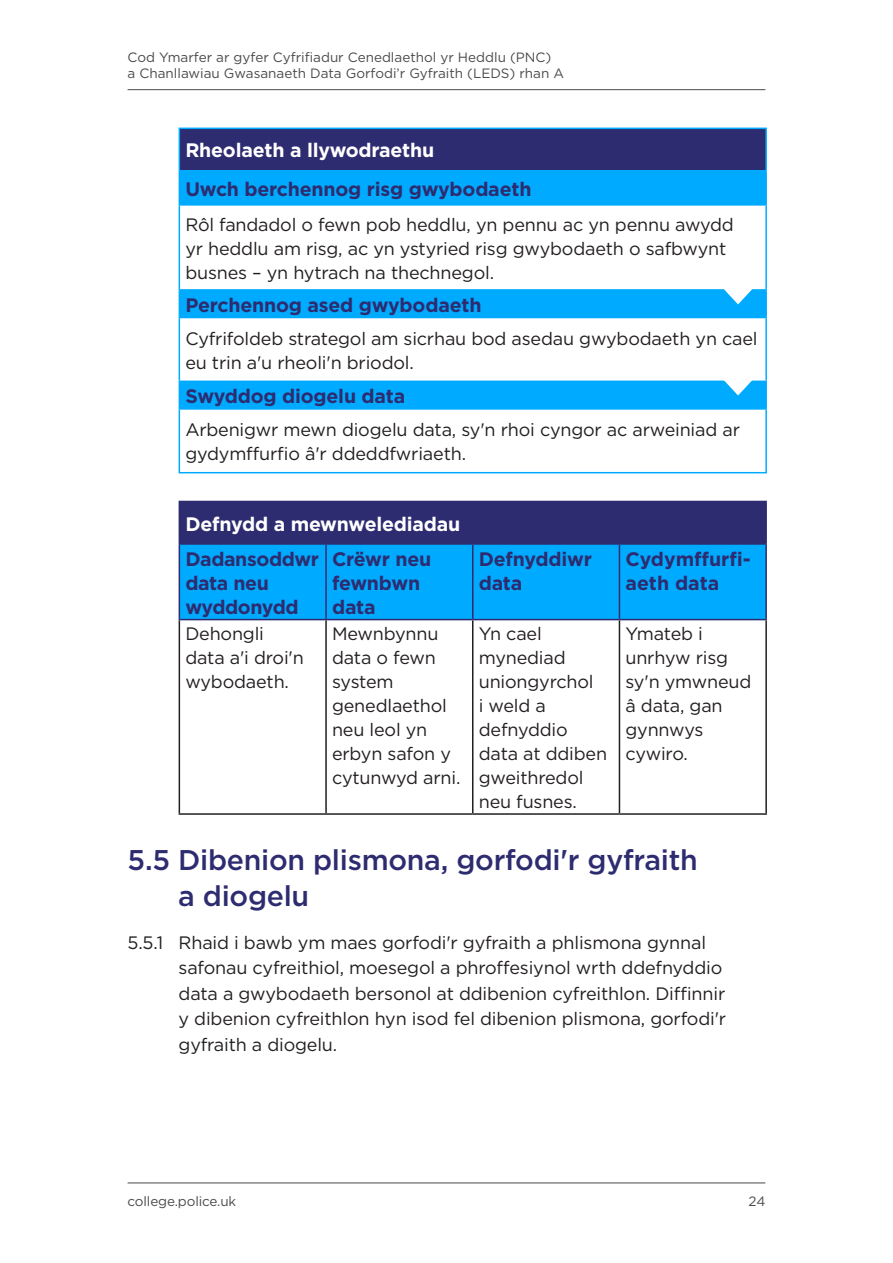
<style>
.page{position:relative;width:893px;height:1263px;background:#fff}
.page>*{position:absolute;margin:0;border:0;box-sizing:border-box;transform-origin:0 0}
.Subhead_1{font:500 28.5px/36px "Gotham";letter-spacing:-.01em;color:#2e2c70}
.Table_Heading{font:700 19.5px/24px "Gotham";letter-spacing:-.01em;color:#2e2c70}
.Table_Heading-2{font:700 19.5px "Gotham";letter-spacing:-.01em;color:#fff}
.Table_body_text{font:18px/24px "Gotham";letter-spacing:-.01em;color:#231f20}
.Body_text{font:18px/25.5px "Gotham";letter-spacing:-.01em;color:#231f20}
.t1{font:13.5px/16.2px "Gotham";color:#4a4a4a}
</style>
<div class="page">
<hr style="left:128px;top:1182px;width:637px;height:1px;background:#4a4a4a">
<hr style="left:128px;top:89px;width:637px;height:1px;background:#4a4a4a">
<div style="left:179px;top:128px;width:587px;height:43px;background:#2e2c70"></div>
<div style="left:179px;top:171px;width:587px;height:34px;background:#0af"></div>
<svg style="left:180px;top:291px;width:585px;height:117px"></svg>
<hr style="left:179px;top:128px;width:588px;height:1px;background:#0af">
<hr style="left:179px;top:129px;width:1px;height:41px;background:#0af">
<hr style="left:765px;top:129px;width:2px;height:41px;background:#0af">
<hr style="left:179px;top:170px;width:588px;height:2px;background:#0af">
<hr style="left:765px;top:172px;width:2px;height:32px;background:#0af">
<hr style="left:179px;top:204px;width:588px;height:2px;background:#0af">
<hr style="left:179px;top:206px;width:1px;height:83px;background:#0af">
<hr style="left:765px;top:206px;width:2px;height:83px;background:#0af">
<hr style="left:179px;top:289px;width:588px;height:2px;background:#0af">
<svg style="left:179px;top:291px;width:1px;height:26px"></svg>
<hr style="left:765px;top:291px;width:2px;height:26px;background:#0af">
<hr style="left:179px;top:317px;width:588px;height:1px;background:#0af">
<hr style="left:179px;top:318px;width:1px;height:63px;background:#0af">
<hr style="left:765px;top:318px;width:2px;height:63px;background:#0af">
<hr style="left:179px;top:381px;width:588px;height:1px;background:#0af">
<svg style="left:179px;top:382px;width:1px;height:26px"></svg>
<hr style="left:765px;top:382px;width:2px;height:26px;background:#0af">
<hr style="left:179px;top:408px;width:588px;height:2px;background:#0af">
<hr style="left:179px;top:410px;width:1px;height:62px;background:#0af">
<hr style="left:765px;top:410px;width:2px;height:62px;background:#0af">
<hr style="left:179px;top:472px;width:588px;height:1px;background:#0af">
<div style="left:179px;top:501px;width:587px;height:43px;background:#2e2c70"></div>
<div style="left:180px;top:545px;width:585px;height:74px;background:#0af"></div>
<hr style="left:179px;top:620px;width:1px;height:193px;background:#231f20">
<hr style="left:325px;top:620px;width:2px;height:193px;background:#231f20">
<hr style="left:472px;top:620px;width:1px;height:193px;background:#231f20">
<hr style="left:619px;top:620px;width:1px;height:193px;background:#231f20">
<hr style="left:765px;top:620px;width:2px;height:193px;background:#231f20">
<hr style="left:179px;top:813px;width:147px;height:2px;background:#231f20">
<hr style="left:326px;top:813px;width:147px;height:2px;background:#231f20">
<hr style="left:473px;top:813px;width:146px;height:2px;background:#231f20">
<hr style="left:619px;top:813px;width:148px;height:2px;background:#231f20">
<hr style="left:765px;top:502px;width:2px;height:41px;background:#2e2c70">
<hr style="left:179px;top:545px;width:1px;height:74px;background:#2e2c70">
<hr style="left:325px;top:545px;width:2px;height:74px;background:#2e2c70">
<hr style="left:472px;top:545px;width:1px;height:74px;background:#2e2c70">
<hr style="left:619px;top:545px;width:1px;height:74px;background:#2e2c70">
<hr style="left:765px;top:545px;width:2px;height:74px;background:#2e2c70">
<hr style="left:179px;top:619px;width:147px;height:1px;background:#2e2c70">
<hr style="left:326px;top:619px;width:147px;height:1px;background:#2e2c70">
<hr style="left:473px;top:619px;width:146px;height:1px;background:#2e2c70">
<hr style="left:619px;top:619px;width:148px;height:1px;background:#2e2c70">
<hr style="left:619px;top:501px;width:148px;height:1px;background:#2e2c70">
<hr style="left:179px;top:543px;width:147px;height:2px;background:#2e2c70">
<hr style="left:326px;top:543px;width:147px;height:2px;background:#2e2c70">
<hr style="left:473px;top:543px;width:146px;height:2px;background:#2e2c70">
<hr style="left:619px;top:543px;width:148px;height:2px;background:#2e2c70">
<svg style="left:723px;top:289px;width:30px;height:15px"></svg>
<svg style="left:723px;top:379px;width:30px;height:16px"></svg>
<p class="t1" style="left:128px;top:49px;width:438px">Cod Ymarfer ar gyfer Cyfrifiadur Cenedlaethol yr Heddlu (PNC)<br>a Chanllawiau Gwasanaeth Data Gorfodi’r Gyfraith (LEDS) rhan A</p>
<p class="Table_Heading-2" style="left:185px;top:138px;width:250px">Rheolaeth a llywodraethu</p>
<p class="Table_Heading" style="left:185px;top:177px;width:348px">Uwch berchennog risg gwybodaeth</p>
<p class="Table_body_text" style="left:185px;top:212px;width:550px">Rôl fandadol o fewn pob heddlu, yn pennu ac yn pennu awydd yr heddlu am risg, ac yn ystyried risg gwybodaeth o safbwynt busnes – yn hytrach na thechnegol.</p>
<p class="Table_Heading" style="left:185px;top:292px;width:298px">Perchennog ased gwybodaeth</p>
<p class="Table_body_text" style="left:185px;top:326px;width:574px">Cyfrifoldeb strategol am sicrhau bod asedau gwybodaeth yn cael eu trin a'u rheoli'n briodol.</p>
<p class="Table_Heading" style="left:185px;top:384px;width:221px">Swyddog diogelu data</p>
<p class="Table_body_text" style="left:185px;top:417px;width:556px">Arbenigwr mewn diogelu data, sy'n rhoi cyngor ac arweiniad ar gydymffurfio â'r ddeddfwriaeth.</p>
<p class="Table_Heading-2" style="left:185px;top:511px;width:276px">Defnydd a mewnwelediadau</p>
<p class="Table_Heading" style="left:185px;top:547px;width:135px">Dadansoddwr data neu wyddonydd</p>
<p class="Table_Heading" style="left:332px;top:547px;width:101px">Crëwr neu fewnbwn data</p>
<p class="Table_Heading" style="left:479px;top:547px;width:115px">Defnyddiwr data</p>
<p class="Table_Heading" style="left:625px;top:547px;width:127px">Cydymffurfi&shy;aeth data</p>
<p class="Table_body_text" style="left:185px;top:621px;width:120px">Dehongli data a'i droi'n wybodaeth.</p>
<p class="Table_body_text" style="left:332px;top:621px;width:130px">Mewnbynnu data o fewn system genedlaethol neu leol yn erbyn safon y cytunwyd arni.</p>
<p class="Table_body_text" style="left:479px;top:621px;width:130px">Yn cael mynediad uniongyrchol<br>i weld a defnyddio data at ddiben gweithredol neu fusnes.</p>
<p class="Table_body_text" style="left:625px;top:621px;width:127px">Ymateb i unrhyw risg sy'n ymwneud â data, gan gynnwys cywiro.</p>
<h2 class="Subhead_1" style="left:178px;top:842px;width:521px;text-indent:-51px">5.5 Dibenion plismona, gorfodi'r gyfraith a diogelu</h2>
<p class="Body_text" style="left:179px;top:929px;width:549px;text-indent:-51px">5.5.1 Rhaid i bawb ym maes gorfodi'r gyfraith a phlismona gynnal safonau cyfreithiol, moesegol a phroffesiynol wrth ddefnyddio data a gwybodaeth bersonol at ddibenion cyfreithlon. Diffinnir y dibenion cyfreithlon hyn isod fel dibenion plismona, gorfodi'r gyfraith a diogelu.</p>
<p class="t1" style="left:128px;top:1193px;width:110px">college.police.uk</p>
<p class="t1" style="left:749px;top:1193px;width:18px">24</p>
</div>
